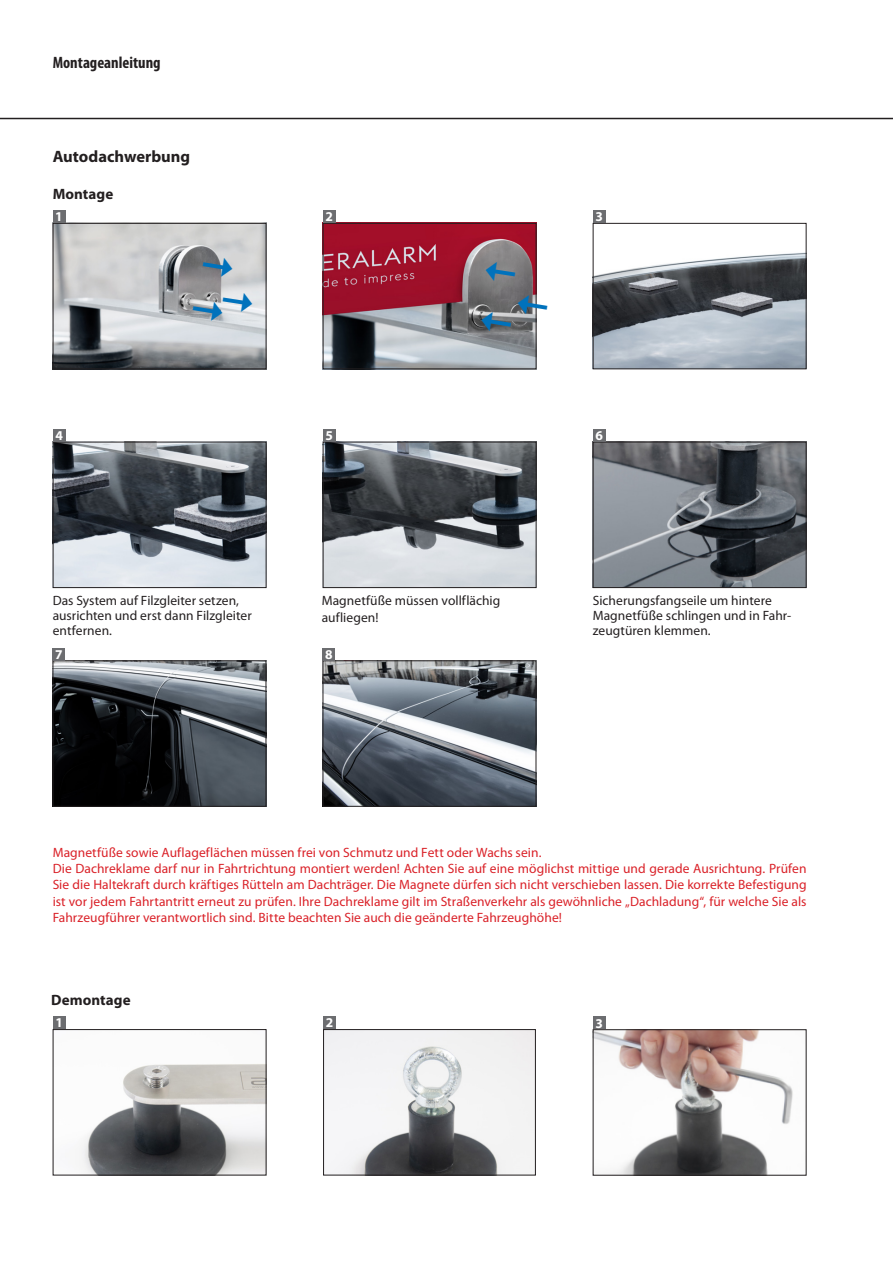
<style>
.page{position:relative;width:893px;height:1263px;background:#fff}
.page>*{position:absolute;margin:0;border:0;box-sizing:border-box;transform-origin:0 0}
.t1{font:700 condensed 16.5px "Myriad Pro";color:#231f20}
.t2{font:700 16.5px "Myriad Pro";color:#231f20}
.t3{font:700 15px "Myriad Pro";letter-spacing:.005em;color:#231f20}
.t4{font:13.5px/16.2px "Myriad Pro";letter-spacing:.005em;color:#da2128}
.t5{font:13.5px/15px "Myriad Pro";letter-spacing:.005em;color:#231f20}
.t6{font:700 13.5px "Myriad Pro";color:#fff}
</style>
<div class="page">
<hr style="left:0;top:118px;width:893px;height:1px;background:#231f20">
<img style="left:325px;top:662px;width:209px;height:143px">
<div style="left:323px;top:660px;width:213px;height:147px;border:1px solid #231f20"></div>
<div style="left:323px;top:648px;width:12px;height:12px;background:#6c6d70"></div>
<img style="left:55px;top:662px;width:209px;height:143px">
<div style="left:53px;top:660px;width:213px;height:147px;border:1px solid #231f20"></div>
<div style="left:53px;top:648px;width:12px;height:12px;background:#6c6d70"></div>
<img style="left:81px;top:1064px;width:183px;height:109px">
<div style="left:53px;top:1029px;width:213px;height:146px;border:1px solid #231f20"></div>
<div style="left:53px;top:1016px;width:12px;height:13px;background:#6c6d70"></div>
<img style="left:325px;top:444px;width:209px;height:142px">
<div style="left:323px;top:442px;width:213px;height:146px;border:1px solid #231f20"></div>
<div style="left:323px;top:429px;width:12px;height:13px;background:#6c6d70"></div>
<img style="left:55px;top:444px;width:209px;height:142px">
<div style="left:53px;top:442px;width:213px;height:146px;border:1px solid #231f20"></div>
<div style="left:53px;top:429px;width:12px;height:13px;background:#6c6d70"></div>
<img style="left:595px;top:444px;width:209px;height:142px">
<div style="left:593px;top:442px;width:213px;height:146px;border:1px solid #231f20"></div>
<div style="left:593px;top:429px;width:12px;height:13px;background:#6c6d70"></div>
<img style="left:595px;top:252px;width:209px;height:115px">
<div style="left:593px;top:223px;width:213px;height:146px;border:1px solid #231f20"></div>
<div style="left:593px;top:210px;width:12px;height:13px;background:#6c6d70"></div>
<img style="left:55px;top:225px;width:209px;height:142px">
<div style="left:53px;top:223px;width:213px;height:146px;border:1px solid #231f20"></div>
<div style="left:53px;top:210px;width:12px;height:13px;background:#6c6d70"></div>
<img style="left:325px;top:225px;width:209px;height:142px">
<div style="left:323px;top:223px;width:213px;height:146px;border:1px solid #231f20"></div>
<div style="left:323px;top:210px;width:12px;height:13px;background:#6c6d70"></div>
<img style="left:595px;top:1031px;width:198px;height:142px">
<div style="left:593px;top:1029px;width:213px;height:146px;border:1px solid #231f20"></div>
<div style="left:593px;top:1016px;width:12px;height:13px;background:#6c6d70"></div>
<img style="left:325px;top:1031px;width:209px;height:142px">
<div style="left:323px;top:1029px;width:213px;height:146px;border:1px solid #231f20"></div>
<div style="left:323px;top:1016px;width:13px;height:13px;background:#6c6d70"></div>
<svg style="left:192px;top:290px;width:62px;height:32px;background:#c8c9cc"></svg>
<svg style="left:202px;top:254px;width:32px;height:25px"></svg>
<svg style="left:484px;top:260px;width:33px;height:24px"></svg>
<svg style="left:480px;top:293px;width:57px;height:41px;background:#747475"></svg>
<p class="t1" style="left:53px;top:52px;width:109px">Montageanleitung</p>
<p class="t2" style="left:53px;top:146px;width:139px">Autodachwerbung</p>
<p class="t3" style="left:53px;top:184px;width:62px">Montage</p>
<p class="t6" style="left:55px;top:208px;width:9px">1</p>
<p class="t6" style="left:595px;top:208px;width:9px">3</p>
<p class="t6" style="left:325px;top:208px;width:9px">2</p>
<p class="t6" style="left:55px;top:427px;width:9px">4</p>
<p class="t6" style="left:325px;top:427px;width:9px">5</p>
<p class="t6" style="left:595px;top:427px;width:9px">6</p>
<p class="t5" style="left:53px;top:593px;width:201px">Das System auf Filzgleiter setzen, ausrichten und erst dann Filzgleiter entfernen.</p>
<p class="t5" style="left:322px;top:593px;width:180px;line-height:16.2px">Magnetfüße müssen vollflächig aufliegen!</p>
<p class="t6" style="left:55px;top:645px;width:9px">7</p>
<p class="t6" style="left:325px;top:645px;width:9px">8</p>
<p class="t5" style="left:593px;top:593px;width:200px">Sicherungsfangseile um hintere<br>Magnetfüße schlingen und in Fahr&shy;zeugtüren klemmen.</p>
<p class="t4" style="left:53px;top:844px;width:755px">Magnetfüße sowie Auflageflächen müssen frei von Schmutz und Fett oder Wachs sein.<br>Die Dachreklame darf nur in Fahrtrichtung montiert werden! Achten Sie auf eine möglichst mittige und gerade Ausrichtung. Prüfen Sie die Haltekraft durch kräftiges Rütteln am Dachträger. Die Magnete dürfen sich nicht verschieben lassen. Die korrekte Befestigung ist vor jedem Fahrtantritt erneut zu prüfen. Ihre Dachreklame gilt im Straßenverkehr als gewöhnliche „Dachladung“, für welche Sie als Fahrzeugführer verantwortlich sind. Bitte beachten Sie auch die geänderte Fahrzeughöhe!</p>
<p class="t3" style="left:51px;top:990px;width:81px">Demontage</p>
<p class="t6" style="left:55px;top:1014px;width:9px">1</p>
<p class="t6" style="left:326px;top:1014px;width:9px">2</p>
<p class="t6" style="left:595px;top:1014px;width:9px">3</p>
</div>
